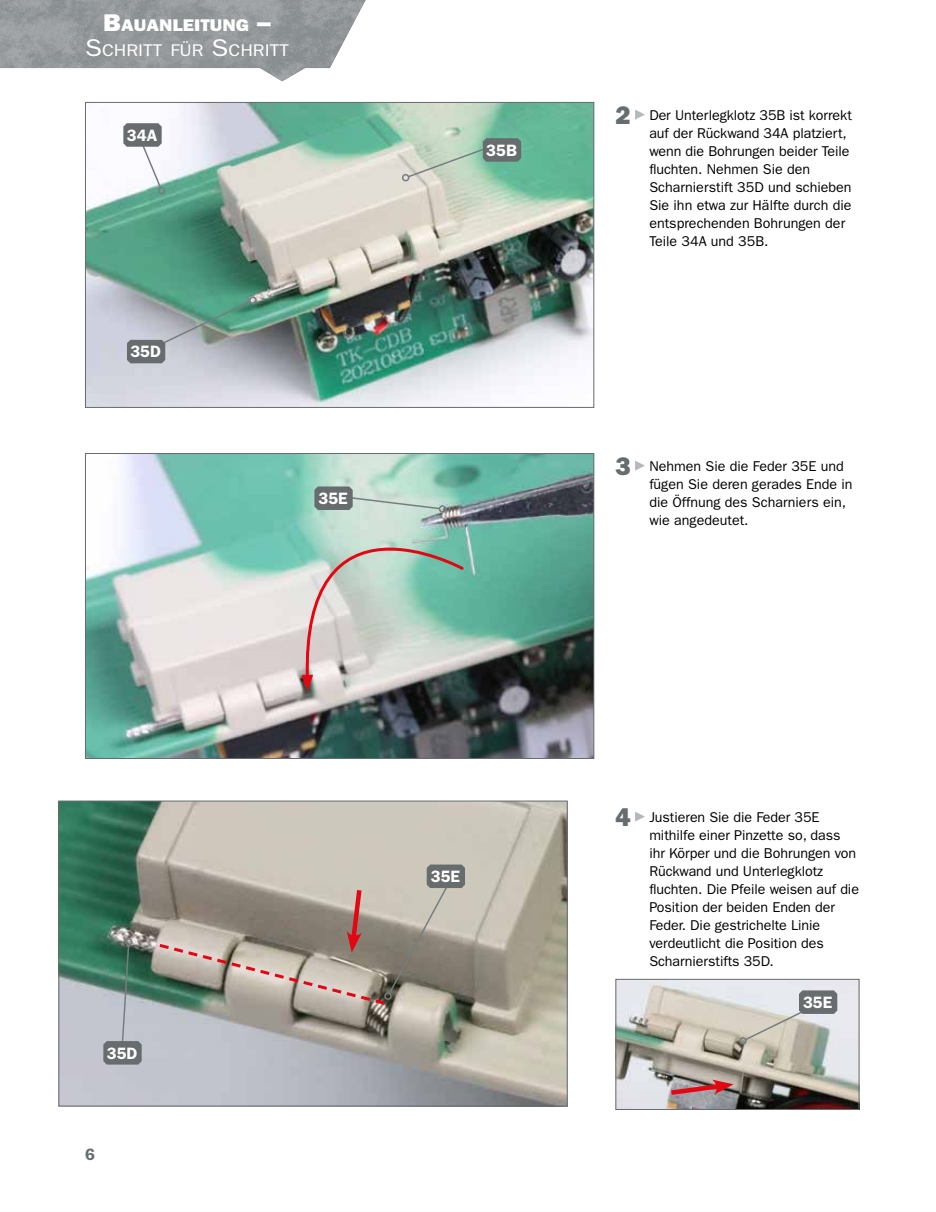
<style>
.page{position:relative;width:936px;height:1212px;background:#fff}
.page>*{position:absolute;margin:0;border:0;box-sizing:border-box;transform-origin:0 0}
.t1{font:16.95px "ITC Franklin Gothic Std";color:#fff;scale:1.12 1}
.t2{font:16.95px "ITC Franklin Gothic Std Hvy";color:#fff;scale:1.12 1}
.t3{font:600 16.5px "ITC Franklin Gothic Std";color:#fff}
.t4{font:600 16.5px "ITC Franklin Gothic Std";color:#676c6e}
.t5{font:14.25px/18px "ITC Franklin Gothic Std";letter-spacing:-.005em;color:#000}
.s1{font-size:24.3px}
.s2{font-family:"ITC Franklin Gothic Std Hvy";font-size:25.5px;color:#676c6e}
</style>
<div class="page">
<img style="left:0;top:0;width:366px;height:81px">
<img style="left:87px;top:104px;width:505px;height:302px">
<div style="left:85px;top:102px;width:509px;height:306px;border:1px solid #676c6e"></div>
<svg style="left:635px;top:110px;width:10px;height:10px"></svg>
<svg style="left:127px;top:296px;width:129px;height:67px;background:#8ea5a2"></svg>
<img style="left:87px;top:455px;width:505px;height:302px">
<div style="left:85px;top:453px;width:509px;height:306px;border:1px solid #676c6e"></div>
<svg style="left:635px;top:461px;width:10px;height:10px"></svg>
<img style="left:60px;top:803px;width:505px;height:301px">
<div style="left:58px;top:801px;width:509px;height:305px;border:1px solid #676c6e"></div>
<svg style="left:635px;top:812px;width:10px;height:10px"></svg>
<img style="left:617px;top:981px;width:240px;height:127px">
<div style="left:615px;top:979px;width:244px;height:131px;border:1px solid #676c6e"></div>
<svg style="left:123px;top:123px;width:43px;height:71px"></svg>
<svg style="left:402px;top:138px;width:119px;height:44px;background:#a5bead"></svg>
<svg style="left:300px;top:480px;width:165px;height:211px;background:#b3c6bc"></svg>
<svg style="left:739px;top:990px;width:98px;height:55px;background:#c0c0bc"></svg>
<svg style="left:666px;top:1079px;width:67px;height:19px"></svg>
<svg style="left:156px;top:864px;width:309px;height:143px;background:#a59c92"></svg>
<div style="left:125px;top:938px;width:8px;height:8px;border:2px solid #777d7f;border-radius:50%"></div>
<svg style="left:103px;top:943px;width:39px;height:121px;background:#778f8a"></svg>
<p class="t2" style="left:103px;top:15px;width:151px"><span class="s1">B</span>AUANLEITUNG <span class="s1">–</span></p>
<p class="t1" style="left:85px;top:41px;width:183px"><span class="s1">S</span>CHRITT FÜR <span class="s1">S</span>CHRITT</p>
<p class="t3" style="left:127px;top:125px;width:32px">34A</p>
<p class="t3" style="left:130px;top:342px;width:32px">35D</p>
<p class="t3" style="left:318px;top:488px;width:31px">35E</p>
<p class="t3" style="left:486px;top:140px;width:32px">35B</p>
<p class="t5" style="left:649px;top:106px;width:204px;text-indent:-34px"><span class="s2">2</span> Der Unterlegklotz 35B ist korrekt auf der Rückwand 34A platziert, wenn die Bohrungen beider Teile fluchten. Nehmen Sie den<br>Scharnierstift 35D und schieben<br>Sie ihn etwa zur Hälfte durch die entsprechenden Bohrungen der<br>Teile 34A und 35B.</p>
<p class="t5" style="left:649px;top:457px;width:205px;text-indent:-34px"><span class="s2">3</span> Nehmen Sie die Feder 35E und fügen Sie deren gerades Ende in die Öffnung des Scharniers ein, wie angedeutet.</p>
<p class="t3" style="left:107px;top:1043px;width:32px">35D</p>
<p class="t4" style="left:85px;top:1144px;width:11px">6</p>
<p class="t3" style="left:431px;top:866px;width:31px">35E</p>
<p class="t5" style="left:649px;top:808px;width:211px;text-indent:-34px"><span class="s2">4</span> Justieren Sie die Feder 35E mithilfe einer Pinzette so, dass ihr Körper und die Bohrungen von<br>Rückwand und Unterlegklotz fluchten. Die Pfeile weisen auf die<br>Position der beiden Enden der<br>Feder. Die gestrichelte Linie verdeutlicht die Position des<br>Scharnierstifts 35D.</p>
<p class="t3" style="left:803px;top:992px;width:31px">35E</p>
</div>
